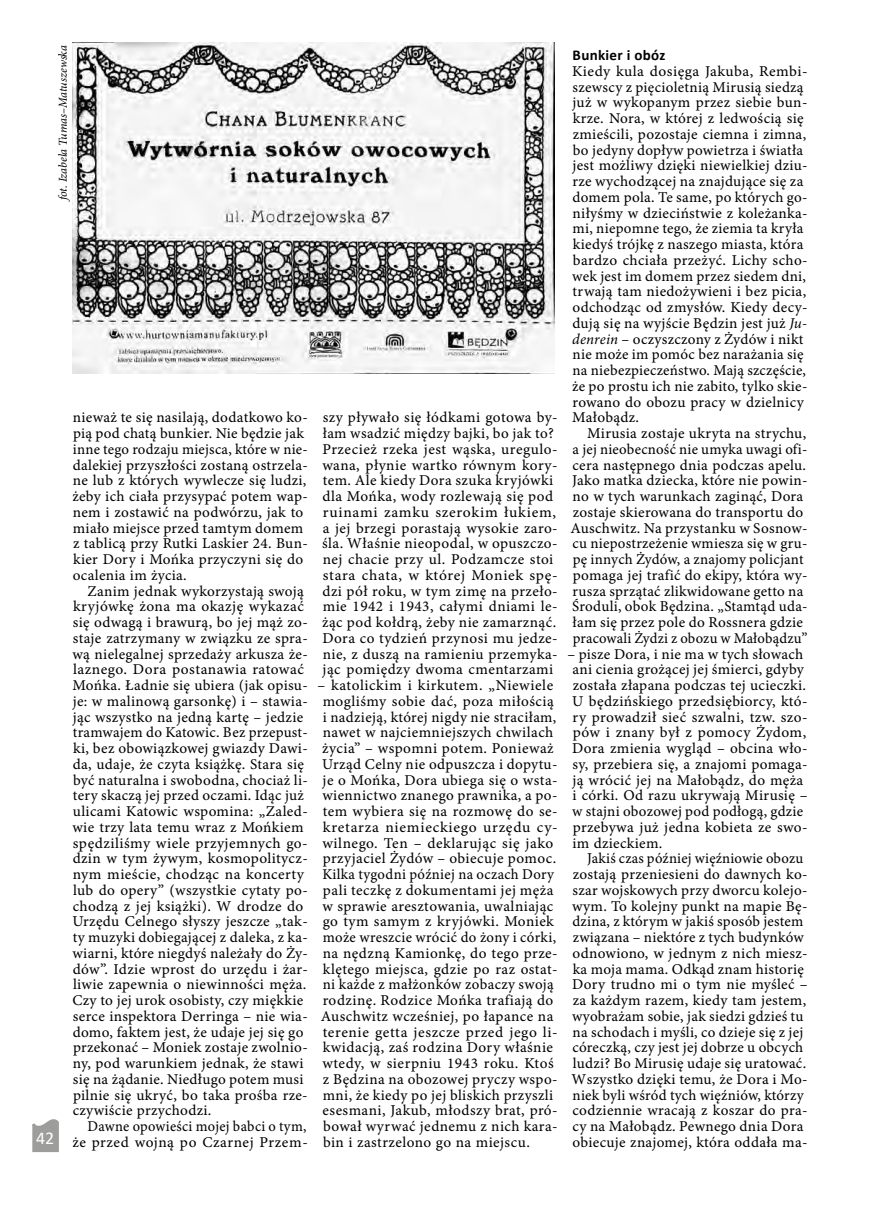
<style>
.page{position:relative;width:872px;height:1212px;background:#fff}
.page>*{position:absolute;margin:0;border:0;box-sizing:border-box;transform-origin:0 0}
.t1{font:18px "Calibri";color:#fff}
.t2{font:15px/15.8px "Minion Pro Capt";letter-spacing:.02em;color:#000}
.t3{font:15px/15.8px "Minion Pro Capt";letter-spacing:.02em;color:#000;scale:.96 1}
.t4{font:15px/15.8px "Minion Pro Capt";letter-spacing:.02em;color:#000;text-align:right;scale:.95 1}
.t5{font:700 15px "Calibri";letter-spacing:.02em;color:#000}
.t6{font:italic 12px "Minion Pro";letter-spacing:-.01em;color:#000}
.s1{font-family:"Minion Pro";font-style:italic}
</style>
<div class="page">
<svg style="left:32px;top:1119px;width:27px;height:33px"></svg>
<img style="left:72px;top:43px;width:482px;height:330px">
<p class="t6" style="left:55px;top:200px;width:157px;rotate:-90deg">fot. Izabela Tumas–Matuszewska</p>
<p class="t1" style="left:36px;top:1125px;width:20px">42</p>
<p class="t2" style="left:72px;top:410px;width:237px">nieważ te się nasilają, dodatkowo ko&shy;pią pod chatą bunkier. Nie będzie jak inne tego rodzaju miejsca, które w nie&shy;dalekiej przyszłości zostaną ostrzela&shy;ne lub z których wywlecze się ludzi, żeby ich ciała przysypać potem wap&shy;nem i zostawić na podwórzu, jak to miało miejsce przed tamtym domem z tablicą przy Rutki Laskier 24. Bun&shy;kier Dory i Mońka przyczyni się do ocalenia im życia.</p>
<p class="t2" style="left:72px;top:583px;width:237px;text-indent:15px">Zanim jednak wykorzystają swoją kryjówkę żona ma okazję wykazać się odwagą i brawurą, bo jej mąż zo&shy;staje zatrzymany w związku ze spra&shy;wą nielegalnej sprzedaży arkusza że&shy;laznego. Dora postanawia ratować Mońka. Ładnie się ubiera (jak opisu&shy;je: w malinową garsonkę) i – stawia&shy;jąc wszystko na jedną kartę – jedzie tramwajem do Katowic. Bez przepust&shy;ki, bez obowiązkowej gwiazdy Dawi&shy;da, udaje, że czyta książkę. Stara się być naturalna i swobodna, chociaż li&shy;tery skaczą jej przed oczami. Idąc już ulicami Katowic wspomina: „Zaled&shy;wie trzy lata temu wraz z Mońkiem spędziliśmy wiele przyjemnych go&shy;dzin w tym żywym, kosmopolitycz&shy;nym mieście, chodząc na koncerty lub do opery” (wszystkie cytaty po&shy;chodzą z jej książki). W drodze do Urzędu Celnego słyszy jeszcze „tak&shy;ty muzyki dobiegającej z daleka, z ka&shy;wiarni, które niegdyś należały do Ży&shy;dów”. Idzie wprost do urzędu i żar&shy;liwie zapewnia o niewinności męża.<br>Czy to jej urok osobisty, czy miękkie serce inspektora Derringa – nie wia&shy;domo, faktem jest, że udaje jej się go przekonać – Moniek zostaje zwolnio&shy;ny, pod warunkiem jednak, że stawi się na żądanie. Niedługo potem musi pilnie się ukryć, bo taka prośba rze&shy;czywiście przychodzi.</p>
<p class="t4" style="left:72px;top:1118px;width:249px">Dawne opowieści mojej babci o tym, że przed wojną po Czarnej Przem-</p>
<p class="t2" style="left:322px;top:410px;width:237px">szy pływało się łódkami gotowa by&shy;łam wsadzić między bajki, bo jak to?<br>Przecież rzeka jest wąska, uregulo&shy;wana, płynie wartko równym kory&shy;tem. Ale kiedy Dora szuka kryjówki dla Mońka, wody rozlewają się pod ruinami zamku szerokim łukiem, a jej brzegi porastają wysokie zaro&shy;śla. Właśnie nieopodal, w opuszczo&shy;nej chacie przy ul. Podzamcze stoi stara chata, w której Moniek spę&shy;dzi pół roku, w tym zimę na przeło&shy;mie 1942 i 1943, całymi dniami le&shy;żąc pod kołdrą, żeby nie zamarznąć.<br>Dora co tydzień przynosi mu jedze&shy;nie, z duszą na ramieniu przemyka&shy;jąc pomiędzy dwoma cmentarzami</p>
<p class="t2" style="left:317px;top:677px;width:242px">– katolickim i kirkutem. „Niewiele mogliśmy sobie dać, poza miłością<br>i nadzieją, której nigdy nie straciłam, nawet w najciemniejszych chwilach życia” – wspomni potem. Ponieważ Urząd Celny nie odpuszcza i dopytu&shy;je o Mońka, Dora ubiega się o wsta&shy;wiennictwo znanego prawnika, a po&shy;tem wybiera się na rozmowę do se&shy;kretarza niemieckiego urzędu cy&shy;wilnego. Ten – deklarując się jako przyjaciel Żydów – obiecuje pomoc.<br>Kilka tygodni później na oczach Dory pali teczkę z dokumentami jej męża w sprawie aresztowania, uwalniając go tym samym z kryjówki. Moniek może wreszcie wrócić do żony i córki, na nędzną Kamionkę, do tego prze&shy;klętego miejsca, gdzie po raz ostat&shy;ni każde z małżonków zobaczy swoją rodzinę. Rodzice Mońka trafiają do Auschwitz wcześniej, po łapance na terenie getta jeszcze przed jego li&shy;kwidacją, zaś rodzina Dory właśnie wtedy, w sierpniu 1943 roku. Ktoś z Będzina na obozowej pryczy wspo&shy;mni, że kiedy po jej bliskich przyszli esesmani, Jakub, młodszy brat, pró&shy;bował wyrwać jednemu z nich kara&shy;bin i zastrzelono go na miejscu.</p>
<p class="t5" style="left:572px;top:44px;width:94px">Bunkier i obóz</p>
<p class="t2" style="left:572px;top:63px;width:237px">Kiedy kula dosięga Jakuba, Rembi&shy;szewscy z pięcioletnią Mirusią siedzą już w wykopanym przez siebie bun&shy;krze. Nora, w której z ledwością się zmieścili, pozostaje ciemna i zimna, bo jedyny dopływ powietrza i światła jest możliwy dzięki niewielkiej dziu&shy;rze wychodzącej na znajdujące się za domem pola. Te same, po których go&shy;niłyśmy w dzieciństwie z koleżanka&shy;mi, niepomne tego, że ziemia ta kryła kiedyś trójkę z naszego miasta, która bardzo chciała przeżyć. Lichy scho&shy;wek jest im domem przez siedem dni, trwają tam niedożywieni i bez picia, odchodząc od zmysłów. Kiedy decy&shy;dują się na wyjście Będzin jest już <span class="s1">Ju&shy;denrein</span> – oczyszczony z Żydów i nikt nie może im pomóc bez narażania się na niebezpieczeństwo. Mają szczęście, że po prostu ich nie zabito, tylko skie&shy;rowano do obozu pracy w dzielnicy Małobądz.</p>
<p class="t2" style="left:570px;top:425px;width:238px;text-indent:17px">Mirusia zostaje ukryta na strychu, a jej nieobecność nie umyka uwagi ofi&shy;cera następnego dnia podczas apelu.<br>Jako matka dziecka, które nie powin&shy;no w tych warunkach zaginąć, Dora zostaje skierowana do transportu do Auschwitz. Na przystanku w Sosnow&shy;cu niepostrzeżenie wmiesza się w gru&shy;pę innych Żydów, a znajomy policjant pomaga jej trafić do ekipy, która wy&shy;rusza sprzątać zlikwidowane getto na Środuli, obok Będzina. „Stamtąd uda&shy;łam się przez pole do Rossnera gdzie pracowali Żydzi z obozu w Małobądzu”</p>
<p class="t2" style="left:572px;top:646px;width:237px;text-indent:-5px">– pisze Dora, i nie ma w tych słowach ani cienia grożącej jej śmierci, gdyby została złapana podczas tej ucieczki.<br>U będzińskiego przedsiębiorcy, któ&shy;ry prowadził sieć szwalni, tzw. szo&shy;pów i znany był z pomocy Żydom, Dora zmienia wygląd – obcina wło&shy;sy, przebiera się, a znajomi pomaga&shy;ją wrócić jej na Małobądz, do męża i córki. Od razu ukrywają Mirusię – w stajni obozowej pod podłogą, gdzie przebywa już jedna kobieta ze swo&shy;im dzieckiem.</p>
<p class="t3" style="left:571px;top:851px;width:247px;text-indent:16px">Jakiś czas później więźniowie obozu zostają przeniesieni do dawnych ko&shy;szar wojskowych przy dworcu kolejo&shy;wym. To kolejny punkt na mapie Bę&shy;dzina, z którym w jakiś sposób jestem związana – niektóre z tych budynków odnowiono, w jednym z nich miesz&shy;ka moja mama. Odkąd znam historię Dory trudno mi o tym nie myśleć – za każdym razem, kiedy tam jestem, wyobrażam sobie, jak siedzi gdzieś tu na schodach i myśli, co dzieje się z jej córeczką, czy jest jej dobrze u obcych ludzi? Bo Mirusię udaje się uratować.<br>Wszystko dzięki temu, że Dora i Mo&shy;niek byli wśród tych więźniów, którzy codziennie wracają z koszar do pra&shy;cy na Małobądz. Pewnego dnia Dora obiecuje znajomej, która oddała ma-</p>
</div>
